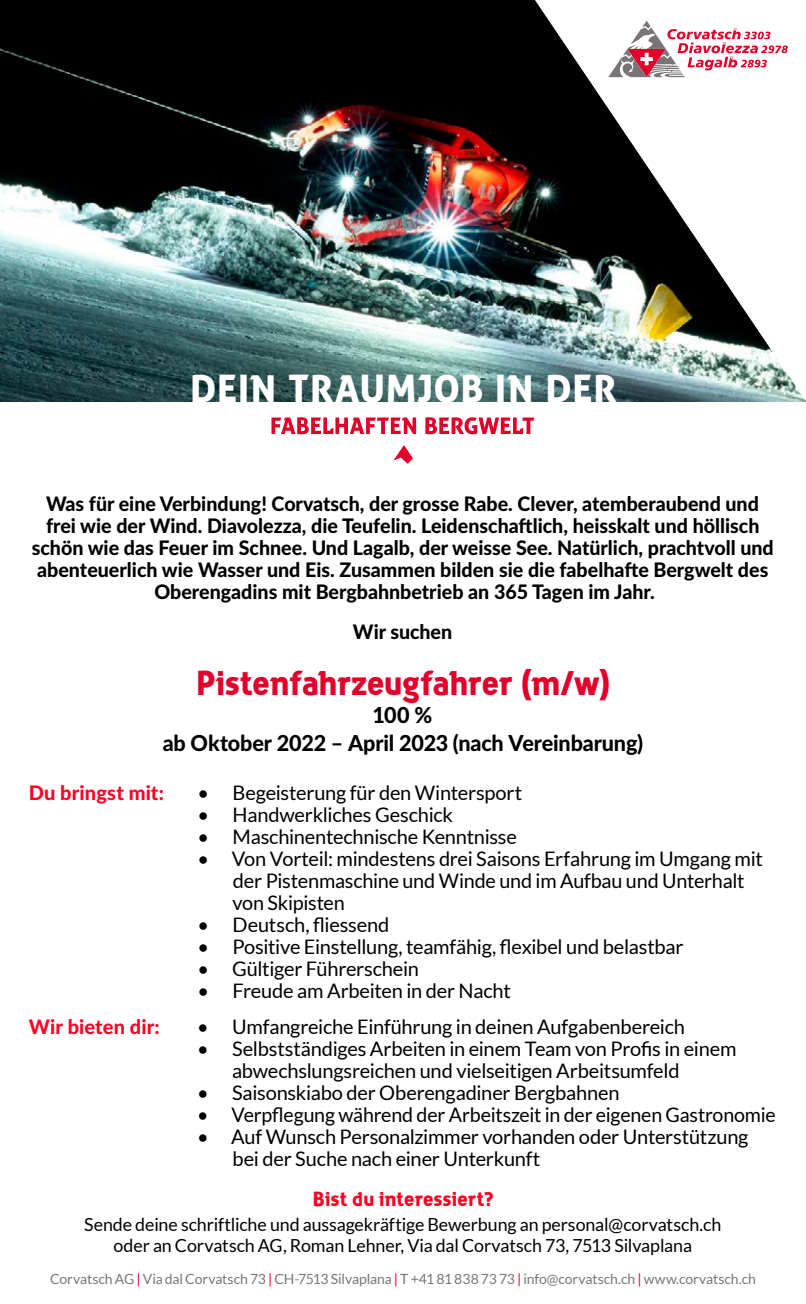
<style>
.page{position:relative;width:806px;height:1304px;background:#fff}
.page>*{position:absolute;margin:0;border:0;box-sizing:border-box;transform-origin:0 0}
.t1{font:700 38px "zwodrei";letter-spacing:.02em;color:#fff}
.t2{font:700 34px "zwodrei";letter-spacing:-.01em;color:#e2002b}
.t3{font:800 22px/28px "Lato";letter-spacing:-.005em;color:#000;text-align:center}
.t4{font:20px/22px "Lato";letter-spacing:-.01em;color:#000}
.t5{font:800 20px/22px "Lato";color:#000;text-align:center}
.t6{font:800 20px "Lato";letter-spacing:.005em;color:#ff0024}
.t7{font:700 20px "zwodrei";letter-spacing:.005em;color:#ff0024}
.t8{font:18px/21.6px "Lato";letter-spacing:-.005em;color:#000;text-align:center}
.t9{font:14px "Lato";letter-spacing:-.01em;color:#7a7479}
.s1{color:#e2002b}
</style>
<div class="page">
<img style="left:0;top:0;width:534px;height:401px">
<svg style="left:534px;top:0;width:271px;height:401px"></svg>
<svg style="left:608px;top:21px;width:179px;height:56px"></svg>
<svg style="left:393px;top:445px;width:19px;height:19px"></svg>
<svg style="left:271px;top:417px;width:263px;height:17px"></svg>
<h1 class="t1" style="left:190px;top:365px;width:428px">DEIN TRAUMJOB IN DER</h1>
<p class="t5" style="left:32px;top:492px;width:743px">Was für eine Verbindung! Corvatsch, der grosse Rabe. Clever, atemberaubend und frei wie der Wind. Diavolezza, die Teufelin. Leidenschaftlich, heisskalt und höllisch schön wie das Feuer im Schnee. Und Lagalb, der weisse See. Natürlich, prachtvoll und abenteuerlich wie Wasser und Eis. Zusammen bilden sie die fabelhafte Bergwelt des Oberengadins mit Bergbahnbetrieb an 365 Tagen im Jahr.</p>
<p class="t5" style="left:353px;top:620px;width:101px">Wir suchen</p>
<h2 class="t2" style="left:196px;top:662px;width:415px">Pistenfahrzeugfahrer (m/w)</h2>
<p class="t3" style="left:162px;top:700px;width:482px">100 %<br>ab Oktober 2022 – April 2023 (nach Vereinbarung)</p>
<p class="t6" style="left:29px;top:778px;width:137px">Du bringst mit:</p>
<p class="t4" style="left:197px;top:782px;width:326px">• Begeisterung für den Wintersport</p>
<p class="t4" style="left:197px;top:804px;width:257px">• Handwerkliches Geschick</p>
<p class="t4" style="left:197px;top:826px;width:320px">• Maschinentechnische Kenntnisse</p>
<p class="t4" style="left:232px;top:848px;width:531px;text-indent:-35px">• Von Vorteil: mindestens drei Saisons Erfahrung im Umgang mit der Pistenmaschine und Winde und im Aufbau und Unterhalt von Skipisten</p>
<p class="t4" style="left:197px;top:914px;width:193px">• Deutsch, fliessend</p>
<p class="t4" style="left:197px;top:936px;width:487px">• Positive Einstellung, teamfähig, flexibel und belastbar</p>
<p class="t4" style="left:197px;top:958px;width:223px">• Gültiger Führerschein</p>
<p class="t4" style="left:197px;top:980px;width:315px">• Freude am Arbeiten in der Nacht</p>
<p class="t4" style="left:197px;top:1015px;width:489px">• Umfangreiche Einführung in deinen Aufgabenbereich</p>
<p class="t4" style="left:232px;top:1037px;width:505px;text-indent:-35px">• Selbstständiges Arbeiten in einem Team von Profis in einem abwechslungsreichen und vielseitigen Arbeitsumfeld</p>
<p class="t4" style="left:197px;top:1081px;width:423px">• Saisonskiabo der Oberengadiner Bergbahnen</p>
<p class="t4" style="left:197px;top:1103px;width:579px">• Verpflegung während der Arbeitszeit in der eigenen Gastronomie</p>
<p class="t4" style="left:232px;top:1125px;width:517px;text-indent:-35px">• Auf Wunsch Personalzimmer vorhanden oder Unterstützung bei der Suche nach einer Unterkunft</p>
<p class="t6" style="left:29px;top:1012px;width:132px">Wir bieten dir:</p>
<p class="t7" style="left:313px;top:1187px;width:182px">Bist du interessiert?</p>
<p class="t8" style="left:84px;top:1213px;width:638px">Sende deine schriftliche und aussagekräftige Bewerbung an personal@corvatsch.ch oder an Corvatsch AG, Roman Lehner, Via dal Corvatsch 73, 7513 Silvaplana</p>
<p class="t9" style="left:50px;top:1271px;width:707px">Corvatsch AG <span class="s1">|</span> Via dal Corvatsch 73 <span class="s1">|</span> CH-7513 Silvaplana <span class="s1">|</span> T +41 81 838 73 73 <span class="s1">|</span> info@corvatsch.ch <span class="s1">|</span> www.corvatsch.ch</p>
</div>
